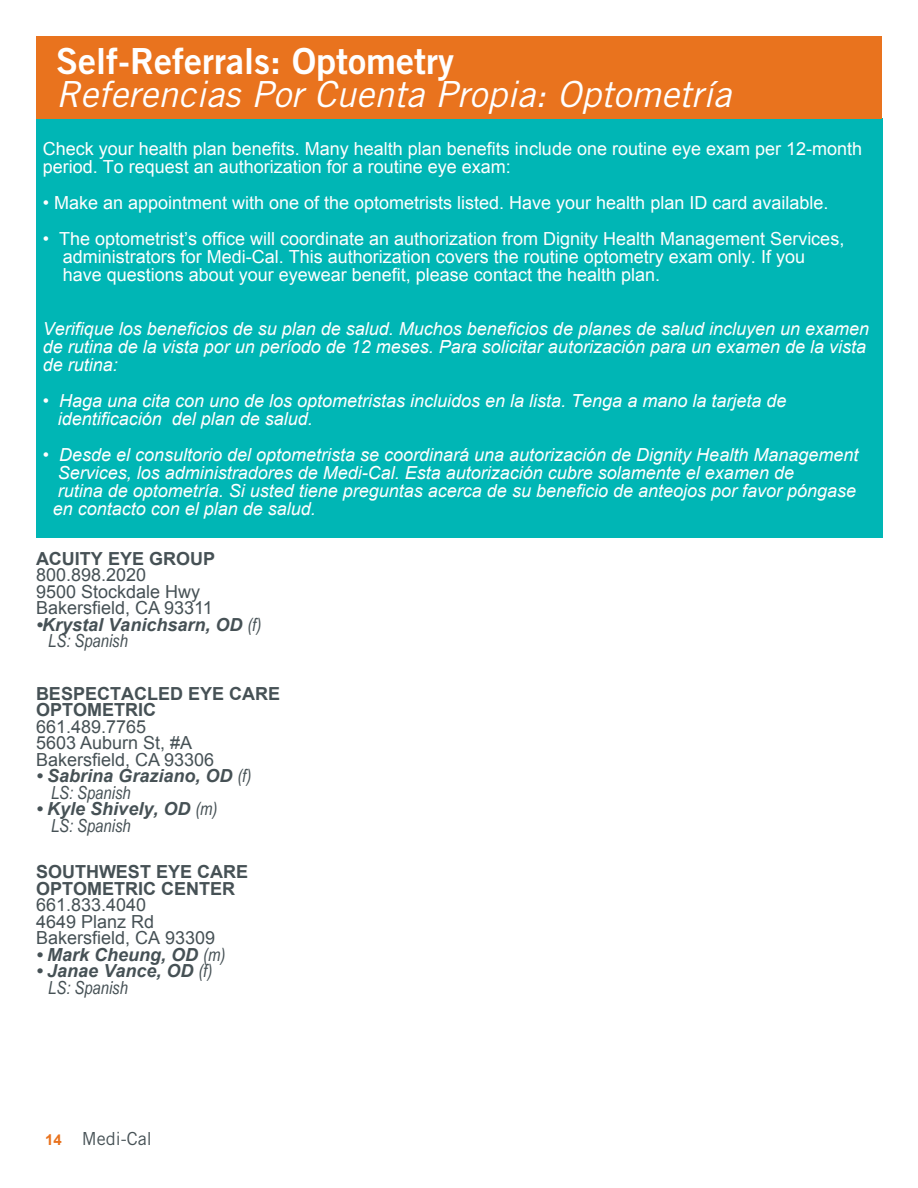
<style>
.page{position:relative;width:918px;height:1188px;background:#fff}
.page>*{position:absolute;margin:0;border:0;box-sizing:border-box;transform-origin:0 0}
.t1{font:italic 36px/33px "Trade Gothic LT Std";color:#fff}
.Specialists{font:italic 18px/18px "Arial";color:#fff}
.Specialists-2{font:18px/18px "Arial";color:#fff}
.t2{font:18px "Arial";color:#465155}
.Specialists-3{font:italic 700 18px "Arial";color:#465155}
.Specialists-4{font:700 18px/16.5px "Arial";color:#465155}
.Specialists-5{font:italic 18px "Arial Narrow";color:#465155}
.t3{font:18px "Trade Gothic LT Std";color:#465155}
.s1{font-family:"Trade Gothic LT Std Bd 2";font-style:normal}
.s2{font-family:"Arial Narrow";font-weight:400}
.s3{font-family:"Arial";font-weight:700;font-size:15px;color:#e9731e}
</style>
<div class="page">
<div style="left:36px;top:119px;width:846px;height:419px;background:#00b6b5"></div>
<div style="left:36px;top:36px;width:846px;height:83px;background:#e9731e"></div>
<p class="t1" style="left:56px;top:45px;width:676px"><span class="s1">Self-Referrals: Optometry<br></span>Referencias Por Cuenta Propia: Optometría</p>
<p class="Specialists-2" style="left:43px;top:140px;width:821px">Check your health plan benefits. Many health plan benefits include one routine eye exam per 12-month period. To request an authorization for a routine eye exam:</p>
<p class="Specialists-2" style="left:43px;top:194px;width:787px">• Make an appointment with one of the optometrists listed. Have your health plan ID card available.</p>
<p class="Specialists-2" style="left:43px;top:230px;width:803px">• The optometrist’s office will coordinate an authorization from Dignity Health Management Services,</p>
<p class="Specialists-2" style="left:63px;top:248px;width:744px">administrators for Medi-Cal. This authorization covers the routine optometry exam only. If you</p>
<p class="Specialists-2" style="left:63px;top:266px;width:599px">have questions about your eyewear benefit, please contact the health plan.</p>
<p class="Specialists" style="left:43px;top:320px;width:828px">Verifique los beneficios de su plan de salud. Muchos beneficios de planes de salud incluyen un examen de rutina de la vista por un período de 12 meses. Para solicitar autorización para un examen de la vista de rutina:</p>
<p class="Specialists" style="left:43px;top:392px;width:745px">• Haga una cita con uno de los optometristas incluidos en la lista. Tenga a mano la tarjeta de</p>
<p class="Specialists" style="left:58px;top:410px;width:257px">identificación del plan de salud.</p>
<p class="Specialists" style="left:43px;top:446px;width:817px">• Desde el consultorio del optometrista se coordinará una autorización de Dignity Health Management</p>
<p class="Specialists" style="left:58px;top:464px;width:738px">Services, los administradores de Medi-Cal. Esta autorización cubre solamente el examen de</p>
<p class="Specialists" style="left:58px;top:482px;width:800px">rutina de optometría. Si usted tiene preguntas acerca de su beneficio de anteojos por favor póngase</p>
<p class="Specialists" style="left:53px;top:500px;width:265px">en contacto con el plan de salud.</p>
<p class="Specialists-4" style="left:36px;top:551px;width:181px">ACUITY EYE GROUP</p>
<p class="t2" style="left:36px;top:563px;width:112px">800.898.2020</p>
<p class="t2" style="left:36px;top:579px;width:166px">9500 Stockdale Hwy</p>
<p class="t2" style="left:36px;top:596px;width:178px">Bakersfield, CA 93311</p>
<p class="Specialists-3" style="left:36px;top:613px;width:227px">•Krystal Vanichsarn, OD <span class="s2">(f)</span></p>
<p class="Specialists-5" style="left:48px;top:628px;width:81px">LS: Spanish</p>
<p class="Specialists-4" style="left:36px;top:686px;width:246px">BESPECTACLED EYE CARE<br>OPTOMETRIC</p>
<p class="t2" style="left:36px;top:714px;width:112px">661.489.7765</p>
<p class="t2" style="left:36px;top:731px;width:158px">5603 Auburn St, #A</p>
<p class="t2" style="left:36px;top:747px;width:180px">Bakersfield, CA 93306</p>
<p class="Specialists-3" style="left:36px;top:764px;width:217px">• Sabrina Graziano, OD <span class="s2">(f)</span></p>
<p class="Specialists-5" style="left:51px;top:780px;width:81px">LS: Spanish</p>
<p class="Specialists-3" style="left:36px;top:797px;width:183px">• Kyle Shively, OD <span class="s2">(m)</span></p>
<p class="Specialists-5" style="left:51px;top:813px;width:81px">LS: Spanish</p>
<p class="Specialists-4" style="left:36px;top:864px;width:214px">SOUTHWEST EYE CARE<br>OPTOMETRIC CENTER</p>
<p class="t2" style="left:36px;top:893px;width:112px">661.833.4040</p>
<p class="t2" style="left:36px;top:909px;width:120px">4649 Planz Rd</p>
<p class="t2" style="left:36px;top:926px;width:181px">Bakersfield, CA 93309</p>
<p class="Specialists-3" style="left:36px;top:943px;width:191px">• Mark Cheung, OD <span class="s2">(m)</span></p>
<p class="Specialists-3" style="left:36px;top:959px;width:178px">• Janae Vance, OD <span class="s2">(f)</span></p>
<p class="Specialists-5" style="left:48px;top:975px;width:81px">LS: Spanish</p>
<p class="t3" style="left:45px;top:1128px;width:108px"><span class="s3">14</span> Medi-Cal</p>
</div>
